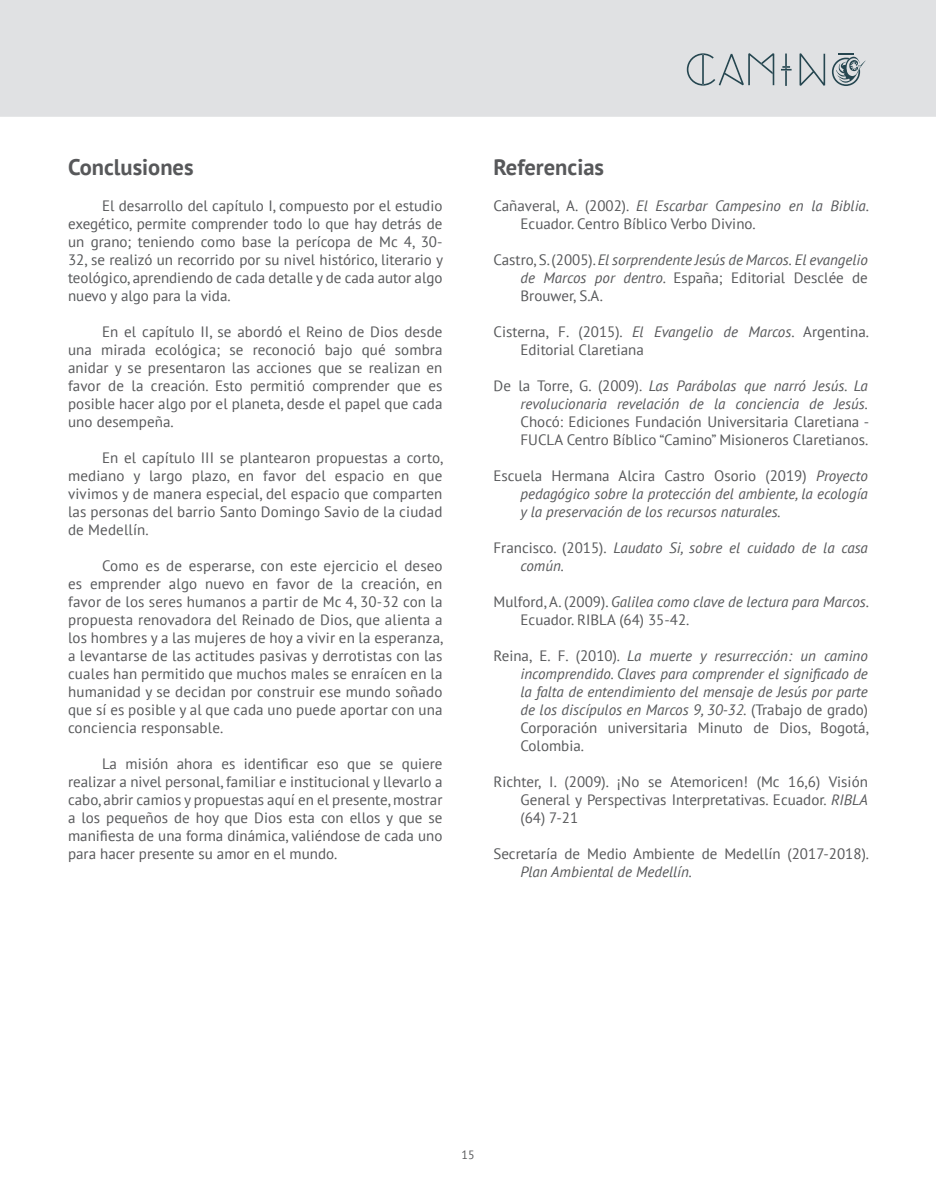
<style>
.page{position:relative;width:936px;height:1191px;background:#fff}
.page>*{position:absolute;margin:0;border:0;box-sizing:border-box;transform-origin:0 0}
.t1{font:700 22.5px "PT Sans";color:#57585a}
.t2{font:15px/18px "PT Sans";color:#57585a;text-align:justify}
.t3{font:italic 15px/18px "PT Sans";color:#57585a;text-align:justify}
.t4{font:12px "PT Sans";color:#57585a}
.s1{font-style:italic}
.s2{font-style:normal}
</style>
<div class="page">
<div style="left:0;top:0;width:935px;height:117px;background:#e0e1e3"></div>
<svg style="left:686px;top:53px;width:88px;height:33px;background:#c1c8cb"></svg>
<svg style="left:780px;top:53px;width:11px;height:33px"></svg>
<svg style="left:799px;top:53px;width:26px;height:33px"></svg>
<svg style="left:831px;top:53px;width:34px;height:33px"></svg>
<h1 class="t1" style="left:68px;top:152px;width:127px">Conclusiones</h1>
<p class="t2" style="left:68px;top:196px;width:376px;text-indent:34px">El desarrollo del capítulo I, compuesto por el estudio exegético, permite comprender todo lo que hay detrás de un grano; teniendo como base la perícopa de Mc 4, 30- 32, se realizó un recorrido por su nivel histórico, literario y teológico, aprendiendo de cada detalle y de cada autor algo nuevo y algo para la vida.</p>
<p class="t2" style="left:68px;top:322px;width:376px;text-indent:34px">En el capítulo II, se abordó el Reino de Dios desde una mirada ecológica; se reconoció bajo qué sombra anidar y se presentaron las acciones que se realizan en favor de la creación. Esto permitió comprender que es posible hacer algo por el planeta, desde el papel que cada uno desempeña.</p>
<p class="t2" style="left:68px;top:448px;width:377px;text-indent:34px">En el capítulo III se plantearon propuestas a corto, mediano y largo plazo, en favor del espacio en que vivimos y de manera especial, del espacio que comparten las personas del barrio Santo Domingo Savio de la ciudad de Medellín.</p>
<p class="t2" style="left:68px;top:556px;width:377px;text-indent:34px">Como es de esperarse, con este ejercicio el deseo es emprender algo nuevo en favor de la creación, en favor de los seres humanos a partir de Mc 4, 30-32 con la propuesta renovadora del Reinado de Dios, que alienta a los hombres y a las mujeres de hoy a vivir en la esperanza, a levantarse de las actitudes pasivas y derrotistas con las cuales han permitido que muchos males se enraícen en la humanidad y se decidan por construir ese mundo soñado que sí es posible y al que cada uno puede aportar con una conciencia responsable.</p>
<p class="t2" style="left:68px;top:754px;width:376px;text-indent:34px">La misión ahora es identificar eso que se quiere realizar a nivel personal, familiar e institucional y llevarlo a cabo, abrir camios y propuestas aquí en el presente, mostrar a los pequeños de hoy que Dios esta con ellos y que se manifiesta de una forma dinámica, valiéndose de cada uno para hacer presente su amor en el mundo.</p>
<h1 class="t1" style="left:493px;top:152px;width:112px">Referencias</h1>
<p class="t2" style="left:520px;top:196px;width:350px;text-indent:-27px">Cañaveral, A. (2002). <span class="s1">El Escarbar Campesino en la Biblia</span>.<br>Ecuador. Centro Bíblico Verbo Divino.</p>
<p class="t3" style="left:520px;top:250px;width:349px;text-indent:-27px"><span class="s2">Castro, S. (2005).</span> El sorprendente Jesús de Marcos. El evangelio de Marcos por dentro<span class="s2">. España; Editorial Desclée de Brouwer, S.A.</span></p>
<p class="t2" style="left:520px;top:322px;width:350px;text-indent:-27px">Cisterna, F. (2015). <span class="s1">El Evangelio de Marcos</span>. Argentina.<br>Editorial Claretiana</p>
<p class="t3" style="left:493px;top:376px;width:376px;text-align:right"><span class="s2">De la Torre, G. (2009).</span> Las Parábolas que narró Jesús. La revolucionaria revelación de la conciencia de Jesús.</p>
<p class="t2" style="left:520px;top:412px;width:350px">Chocó: Ediciones Fundación Universitaria Claretiana -<br>FUCLA Centro Bíblico “Camino” Misioneros Claretianos.</p>
<p class="t3" style="left:520px;top:466px;width:349px;text-indent:-27px"><span class="s2">Escuela Hermana Alcira Castro Osorio (2019)</span> Proyecto pedagógico sobre la protección del ambiente, la ecología y la preservación de los recursos naturales.</p>
<p class="t3" style="left:520px;top:538px;width:349px;text-indent:-27px"><span class="s2">Francisco. (2015).</span> Laudato Si, sobre el cuidado de la casa común.</p>
<p class="t2" style="left:520px;top:592px;width:350px;text-indent:-27px">Mulford, A. (2009). <span class="s1">Galilea como clave de lectura para Marcos</span>.<br>Ecuador. RIBLA (64) 35-42.</p>
<p class="t3" style="left:520px;top:646px;width:350px;text-indent:-27px"><span class="s2">Reina, E. F. (2010).</span> La muerte y resurrección: un camino incomprendido. Claves para comprender el significado de la falta de entendimiento del mensaje de Jesús por parte de los discípulos en Marcos 9, 30-32. <span class="s2">(Trabajo de grado)<br>Corporación universitaria Minuto de Dios, Bogotá, Colombia.</span></p>
<p class="t2" style="left:520px;top:772px;width:349px;text-indent:-27px">Richter, I. (2009). ¡No se Atemoricen! (Mc 16,6) Visión General y Perspectivas Interpretativas. Ecuador. <span class="s1">RIBLA </span>(64) 7-21</p>
<p class="t2" style="left:493px;top:844px;width:377px">Secretaría de Medio Ambiente de Medellín (2017-2018).</p>
<p class="t3" style="left:520px;top:862px;width:173px">Plan Ambiental de Medellín.</p>
<p class="t4" style="left:461px;top:1146px;width:15px">15</p>
</div>
